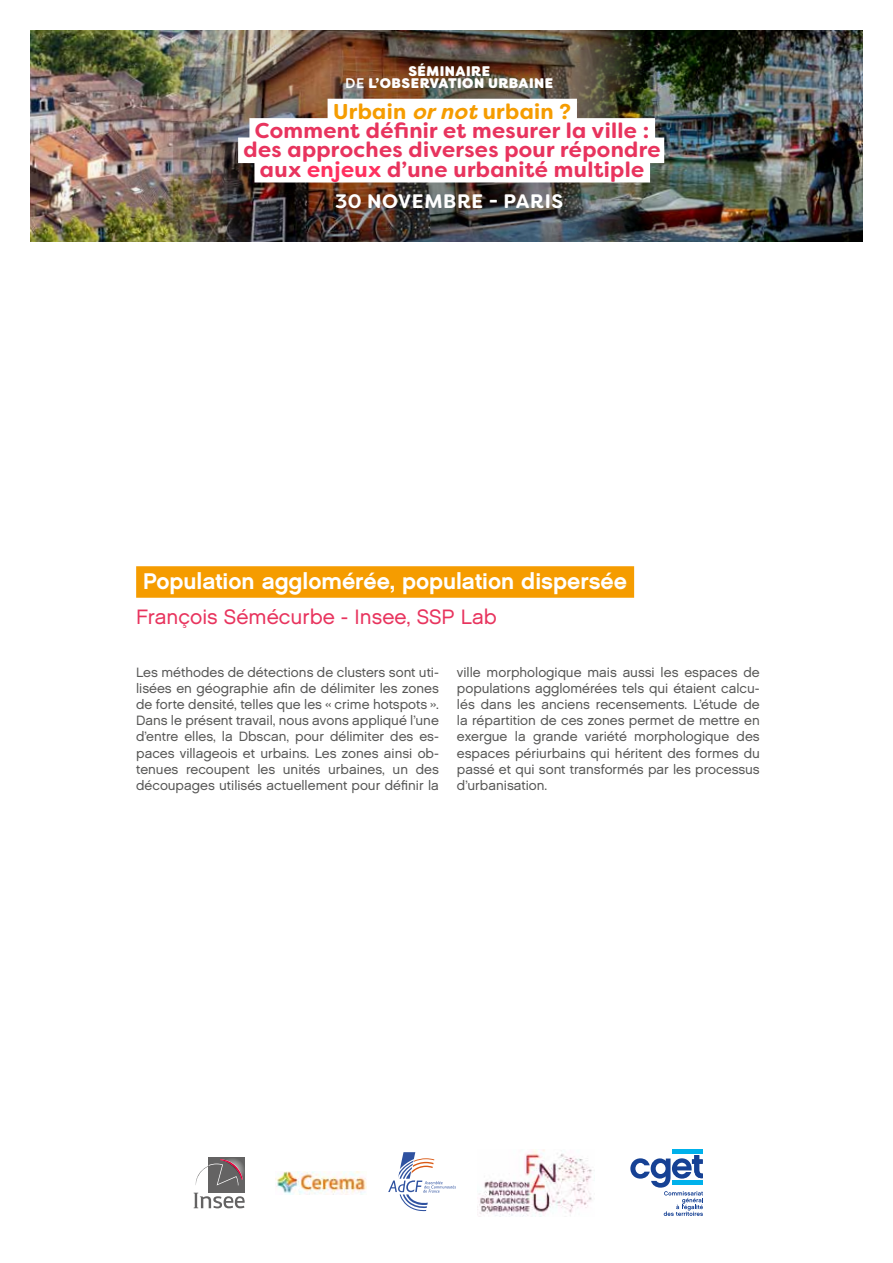
<style>
.page{position:relative;width:893px;height:1263px;background:#fff}
.page>*{position:absolute;margin:0;border:0;box-sizing:border-box;transform-origin:0 0}
.t1{font:22.65px "Chalet New York Nineteen Sixty";color:#fff}
.t2{font:700 21.45px/19.4px "Filson Soft";letter-spacing:.015em;color:#e8345e;text-align:center}
.t3{font:20.85px "Chalet London Nineteen Sixty";color:#e8345e}
.t4{font:700 19.5px "Filson Soft";letter-spacing:.035em;color:#fff}
.t5{font:800 13.95px/12.6px "Filson Soft";letter-spacing:.035em;color:#fff;text-align:center}
.t6{font:13.5px/16.2px "Chalet London Nineteen Sixty";color:#575756;text-align:justify}
.s1{font-weight:500}
.s2{color:#f59c00}
.s3{font-style:italic;color:#f59c00}
.s4{color:#ff305f}
</style>
<div class="page">
<img style="left:30px;top:30px;width:833px;height:212px">
<div style="left:328px;top:99px;width:249px;height:25px;background:#fff"></div>
<div style="left:249px;top:118px;width:406px;height:26px;background:#fff"></div>
<div style="left:238px;top:138px;width:426px;height:25px;background:#fff"></div>
<div style="left:254px;top:157px;width:396px;height:25px;background:#fff"></div>
<hr style="left:672px;top:1149px;width:31px;height:4px;background:#00b1eb">
<svg style="left:630px;top:1155px;width:73px;height:61px"></svg>
<svg style="left:388px;top:1152px;width:68px;height:59px"></svg>
<img style="left:275px;top:1171px;width:92px;height:24px">
<img style="left:477px;top:1149px;width:118px;height:67px">
<div style="left:209px;top:1157px;width:36px;height:36px;background:#646363"></div>
<svg style="left:194px;top:1159px;width:51px;height:49px"></svg>
<div style="left:136px;top:566px;width:498px;height:32px;background:#f59c00"></div>
<p class="t5" style="left:345px;top:65px;width:210px">SÉMINAIRE<br><span class="s1">DE</span> L’OBSERVATION URBAINE</p>
<h2 class="t2" style="left:244px;top:102px;width:418px"><span class="s2">Urbain</span> <span class="s3">ornot</span><span class="s2">urbain ?<br></span>Comment définir et mesurer la ville : des approches diverses pour répondre aux <span class="s4">enjeux</span> d’une urbanité multiple</h2>
<h3 class="t4" style="left:335px;top:189px;width:230px">30 NOVEMBRE - PARIS</h3>
<h1 class="t1" style="left:143px;top:567px;width:485px">Population agglomérée, population dispersée</h1>
<h3 class="t3" style="left:136px;top:604px;width:362px">François Sémécurbe - Insee, SSP Lab</h3>
<p class="t6" style="left:136px;top:664px;width:304px">Les méthodes de détections de clusters sont uti&shy;lisées en géographie afin de délimiter les zones de forte densité, telles que les « crime hotspots ».<br>Dans le présent travail, nous avons appliqué l’une d’entre elles, la Dbscan, pour délimiter des es&shy;paces villageois et urbains. Les zones ainsi ob&shy;tenues recoupent les unités urbaines, un des découpages utilisés actuellement pour définir la</p>
<p class="t6" style="left:457px;top:664px;width:304px">ville morphologique mais aussi les espaces de populations agglomérées tels qui étaient calcu&shy;lés dans les anciens recensements. L’étude de la répartition de ces zones permet de mettre en exergue la grande variété morphologique des espaces périurbains qui héritent des formes du passé et qui sont transformés par les processus d’urbanisation.</p>
</div>
